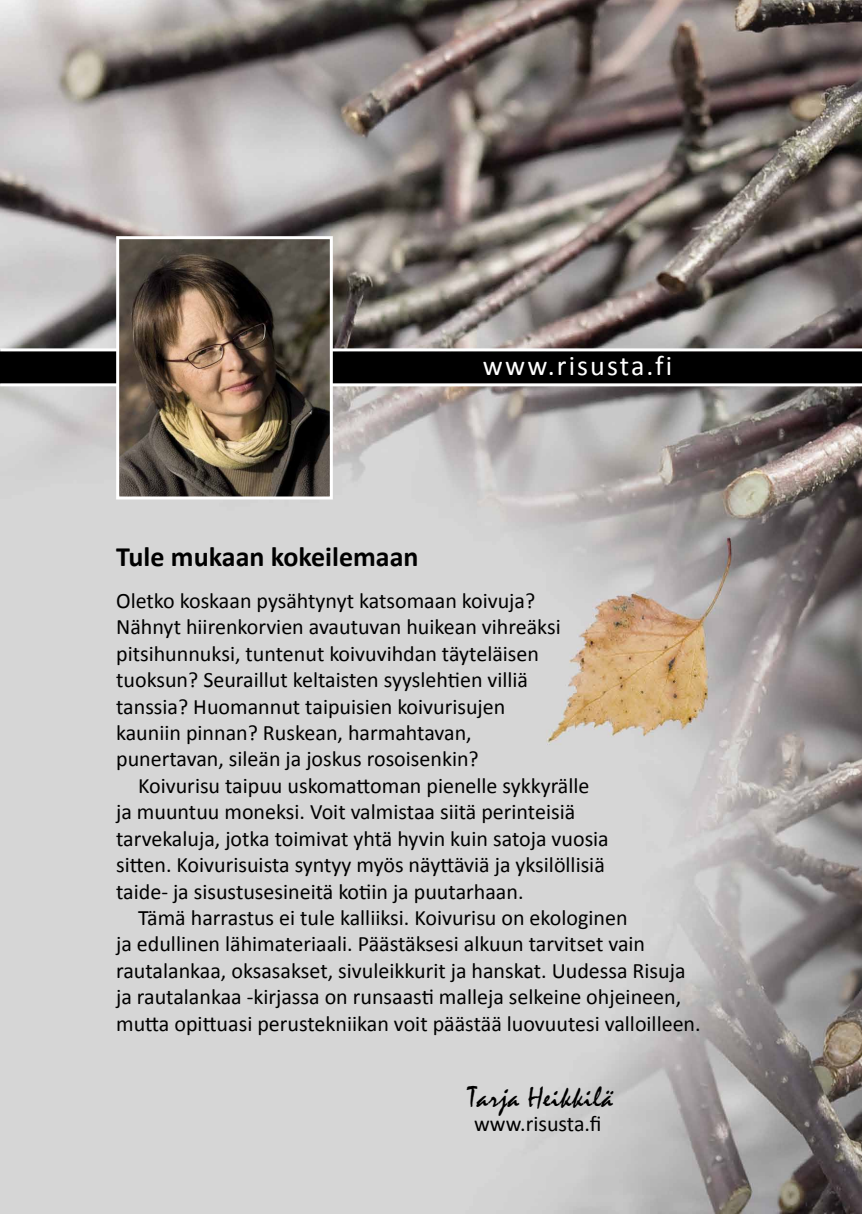
<style>
.page{position:relative;width:862px;height:1214px;background:#fff}
.page>*{position:absolute;margin:0;border:0;box-sizing:border-box;transform-origin:0 0}
.t1{font:30px "Mistral";letter-spacing:.015em;color:#000}
.t2{font:700 28px "Calibri";color:#000}
.t3{font:28px "Calibri";letter-spacing:.075em;color:#fff}
.t4{font:22px/26.4px "Calibri";color:#000}
</style>
<div class="page">
<img style="left:0;top:0;width:862px;height:1213px">
<hr style="left:0;top:348px;width:862px;height:3px;background:#fff">
<hr style="left:0;top:383px;width:862px;height:3px;background:#fff">
<img style="left:120px;top:240px;width:209px;height:255px">
<div style="left:116px;top:236px;width:217px;height:263px;border:3px solid #fff"></div>
<p class="t3" style="left:483px;top:348px;width:191px">www.risusta.fi</p>
<p class="t2" style="left:116px;top:539px;width:304px">Tule mukaan kokeilemaan</p>
<p class="t4" style="left:116px;top:586px;width:446px">Oletko koskaan pysähtynyt katsomaan koivuja?<br>Nähnyt hiirenkorvien avautuvan huikean vihreäksi pitsihunnuksi, tuntenut koivuvihdan täyteläisen tuoksun? Seuraillut keltaisten syyslehtien villiä tanssia? Huomannut taipuisien koivurisujen kauniin pinnan? Ruskean, harmahtavan, punertavan, sileän ja joskus rosoisenkin?</p>
<p class="t4" style="left:116px;top:771px;width:494px;text-indent:22px">Koivurisu taipuu uskomattoman pienelle sykkyrälle ja muuntuu moneksi. Voit valmistaa siitä perinteisiä tarvekaluja, jotka toimivat yhtä hyvin kuin satoja vuosia sitten. Koivurisuista syntyy myös näyttäviä ja yksilöllisiä taide- ja sisustusesineitä kotiin ja puutarhaan.</p>
<p class="t4" style="left:116px;top:903px;width:586px;text-indent:22px">Tämä harrastus ei tule kalliiksi. Koivurisu on ekologinen<br>ja edullinen lähimateriaali. Päästäksesi alkuun tarvitset vain rautalankaa, oksasakset, sivuleikkurit ja hanskat. Uudessa Risuja ja rautalankaa -kirjassa on runsaasti malleja selkeine ohjeineen, mutta opittuasi perustekniikan voit päästää luovuutesi valloilleen.</p>
<h1 class="t1" style="left:468px;top:1081px;width:146px">Tarja Heikkilä</h1>
<p class="t4" style="left:474px;top:1109px;width:129px">www.risusta.fi</p>
</div>
